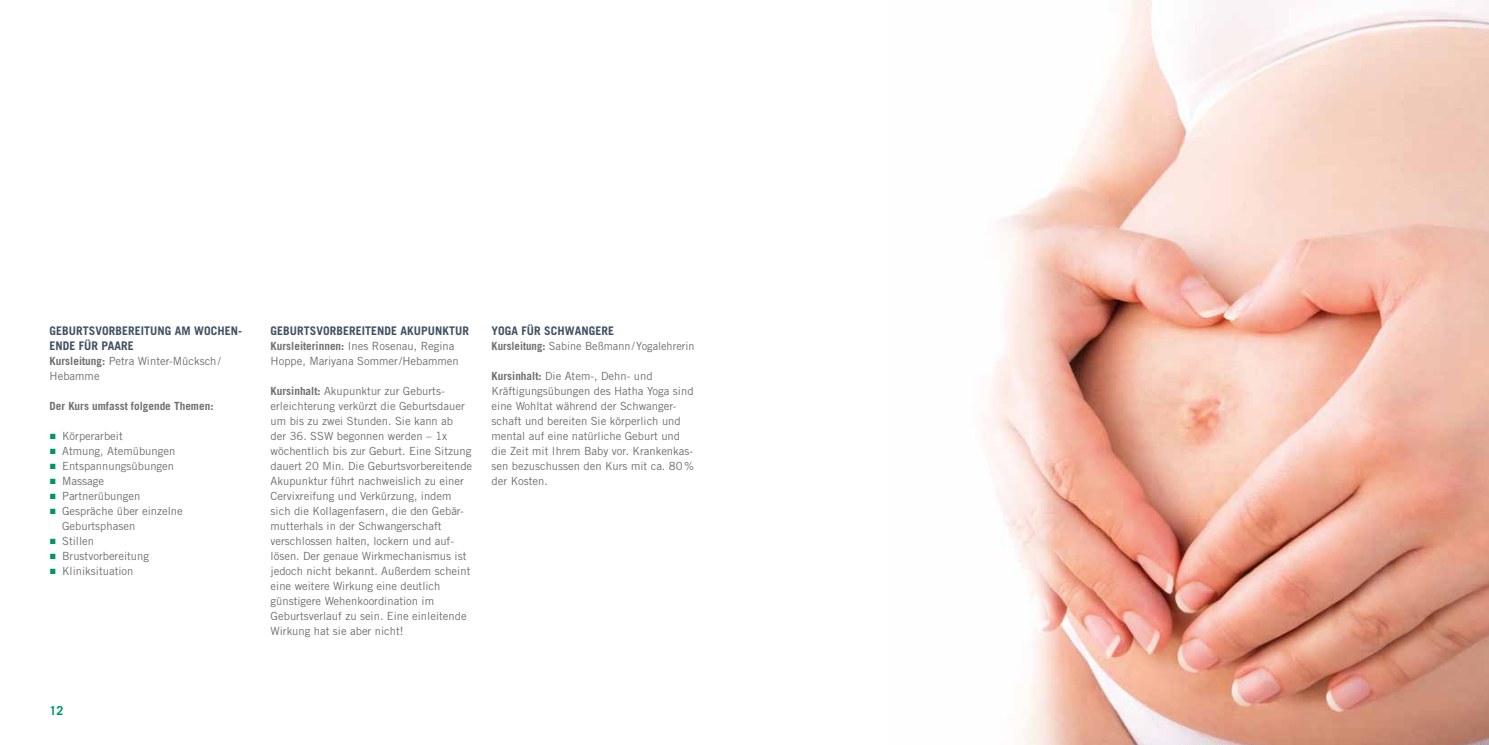
<style>
.page{position:relative;width:1489px;height:745px;background:#fff}
.page>*{position:absolute;margin:0;border:0;box-sizing:border-box;transform-origin:0 0}
.t1{font:700 12.5px "Trade Gothic LT Std";color:#00975f}
.t2{font:700 11.88px/15px "Trade Gothic LT Std";letter-spacing:.005em;color:#405063}
.t3{font:11.25px/15px "Trade Gothic LT Std";color:#706f6f}
.t4{font:700 11.25px "Trade Gothic LT Std";color:#706f6f}
.s1{font-weight:700}
.s2{font-family:"Arial";color:#00975f}
</style>
<div class="page">
<img style="left:983px;top:0;width:505px;height:744px">
<p class="t2" style="left:50px;top:323px;width:194px">GEBURTSVORBEREITUNG AM WOCHEN-<br>ENDE FÜR PAARE</p>
<p class="t3" style="left:50px;top:353px;width:173px"><span class="s1">Kursleitung:</span> Petra Winter-Mücksch/<br>Hebamme</p>
<p class="t4" style="left:50px;top:399px;width:165px">Der Kurs umfasst folgende Themen:</p>
<p class="t3" style="left:50px;top:428px;width:75px"><span class="s2">■</span> Körperarbeit</p>
<p class="t3" style="left:50px;top:443px;width:127px"><span class="s2">■</span> Atmung, Atemübungen</p>
<p class="t3" style="left:50px;top:458px;width:126px"><span class="s2">■</span> Entspannungsübungen</p>
<p class="t3" style="left:50px;top:473px;width:56px"><span class="s2">■</span> Massage</p>
<p class="t3" style="left:50px;top:488px;width:92px"><span class="s2">■</span> Partnerübungen</p>
<p class="t3" style="left:62px;top:503px;width:122px;text-indent:-12px"><span class="s2">■</span> Gespräche über einzelne<br>Geburtsphasen</p>
<p class="t3" style="left:50px;top:533px;width:46px"><span class="s2">■</span> Stillen</p>
<p class="t3" style="left:50px;top:548px;width:101px"><span class="s2">■</span> Brustvorbereitung</p>
<p class="t3" style="left:50px;top:563px;width:85px"><span class="s2">■</span> Kliniksituation</p>
<p class="t1" style="left:50px;top:702px;width:15px">12</p>
<p class="t2" style="left:270px;top:323px;width:200px">GEBURTSVORBEREITENDE AKUPUNKTUR</p>
<p class="t3" style="left:270px;top:338px;width:189px"><span class="s1">Kursleiterinnen:</span> Ines Rosenau, Regina<br>Hoppe, Mariyana Sommer/Hebammen</p>
<p class="t3" style="left:270px;top:383px;width:203px"><span class="s1">Kursinhalt:</span> Akupunktur zur Geburts&shy;erleichterung verkürzt die Geburtsdauer um bis zu zwei Stunden. Sie kann ab<br>der 36. SSW begonnen werden – 1x wöchentlich bis zur Geburt. Eine Sitzung dauert 20 Min. Die Geburtsvorbereitende Akupunktur führt nachweislich zu einer Cervixreifung und Verkürzung, indem sich die Kollagenfasern, die den Gebär&shy;mutterhals in der Schwangerschaft verschlossen halten, lockern und auf&shy;lösen. Der genaue Wirkmechanismus ist jedoch nicht bekannt. Außerdem scheint eine weitere Wirkung eine deutlich günstigere Wehenkoordination im Geburtsverlauf zu sein. Eine einleitende Wirkung hat sie aber nicht!</p>
<p class="t2" style="left:491px;top:323px;width:124px">YOGA FÜR SCHWANGERE</p>
<p class="t3" style="left:491px;top:338px;width:204px"><span class="s1">Kursleitung:</span> Sabine Beßmann/Yogalehrerin</p>
<p class="t3" style="left:491px;top:368px;width:204px"><span class="s1">Kursinhalt:</span> Die Atem-, Dehn- und Kräftigungsübungen des Hatha Yoga sind eine Wohltat während der Schwanger&shy;schaft und bereiten Sie körperlich und mental auf eine natürliche Geburt und die Zeit mit Ihrem Baby vor. Krankenkas&shy;sen bezuschussen den Kurs mit ca. 80% der Kosten.</p>
</div>
